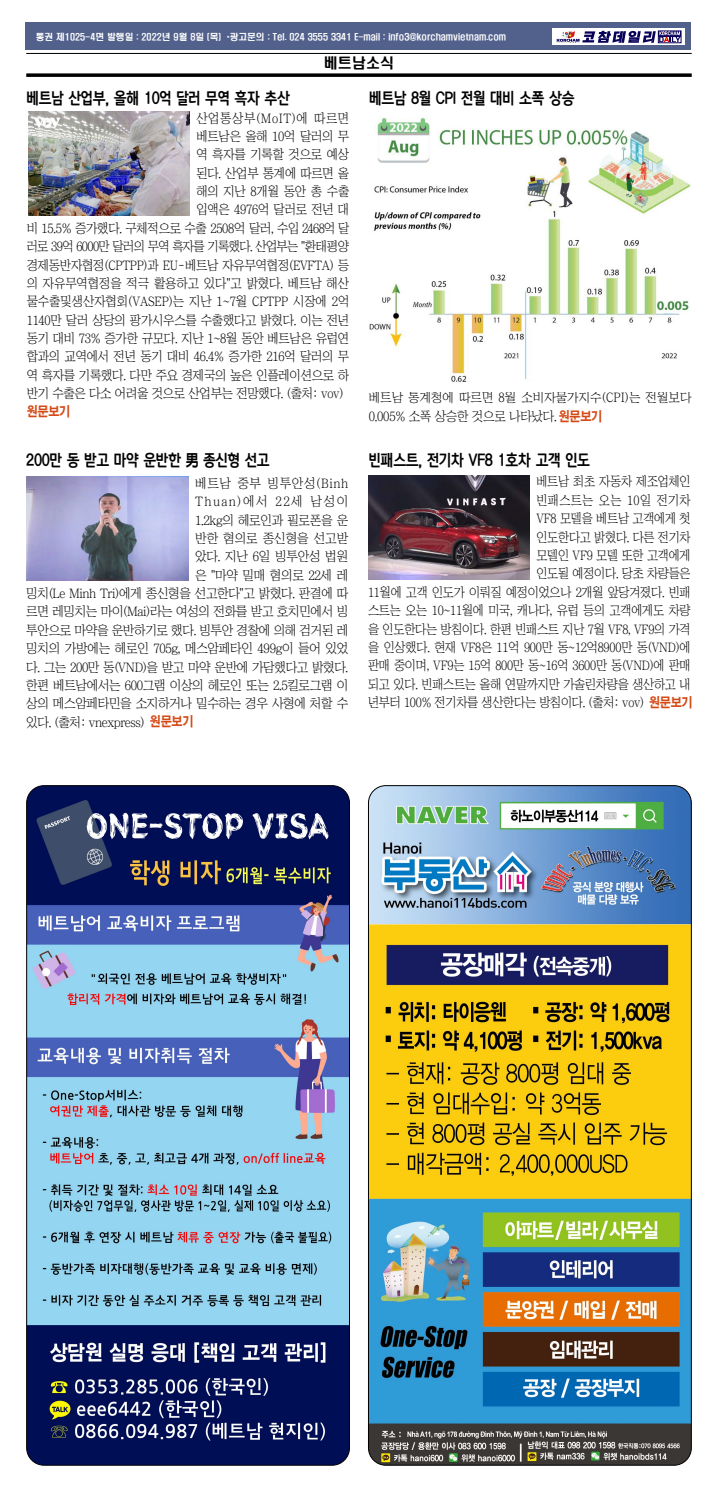
<style>
.page{position:relative;width:718px;height:1488px;background:#fff}
.page>*{position:absolute;margin:0;border:0;box-sizing:border-box;transform-origin:0 0}
.t1{font:15.75px "Korean DREAM5 R";letter-spacing:-.03em;color:#000;scale:.85 1}
.t2{font:14px "H2 hdr M";color:#000}
.t3{font:13.12px "Chosunilbo NM";letter-spacing:-.02em;color:#000;scale:.95 1}
.t4{font:13.12px/18.4px "Chosunilbo NM";letter-spacing:-.02em;color:#000;text-align:right;scale:.93 1}
.t5{font:13.12px "Chosunilbo NM";letter-spacing:-.02em;color:#000}
.t6{font:13.12px/18.4px "Chosunilbo NM";color:#000;scale:.96 1}
.t7{font:13.12px "Chosunilbo NM";letter-spacing:-.05em;color:#000;scale:.94 1}
.t8{font:13.12px "Chosunilbo NM";letter-spacing:.05em;color:#000;scale:.95 1}
.t9{font:13.12px "Chosunilbo NM";letter-spacing:.045em;color:#000}
.t10{font:13.12px "Chosunilbo NM";letter-spacing:.11em;color:#000}
.t11{font:13.12px "H2 gtr E";color:#d54915;scale:.85 1}
.t12{font:8.75px "H2 hdr M";color:#fff}
.s1{font-family:"H2 gtr E";color:#d54915}
</style>
<div class="page">
<div style="left:26px;top:23px;width:665px;height:27px;background:#52618c"></div>
<div style="left:552px;top:28px;width:133px;height:17px;background:#fff"></div>
<div style="left:658px;top:31px;width:23px;height:12px;border:1px solid #080059"></div>
<svg style="left:556px;top:31px;width:124px;height:12px"></svg>
<hr style="left:26px;top:53px;width:665px;height:1px;background:#000">
<svg style="left:26px;top:73px;width:665px;height:4px;background:#1f1f1f"></svg>
<img style="left:369px;top:118px;width:322px;height:264px">
<img style="left:368px;top:475px;width:161px;height:104px">
<img style="left:27px;top:476px;width:161px;height:104px">
<img style="left:28px;top:111px;width:161px;height:104px">
<img style="left:368px;top:785px;width:323px;height:680px">
<img style="left:27px;top:785px;width:322px;height:680px">
<p class="t12" style="left:36px;top:32px;width:472px">통권 제1025-4면 발행일 : 2022년 9월 8일 (목) *광고문의 : Tel. 024 3555 3341 E-mail : info3@korchamvietnam.com</p>
<p class="t1" style="left:27px;top:90px;width:311px">베트남 산업부, 올해 10억 달러 무역 흑자 추산</p>
<p class="t2" style="left:324px;top:56px;width:71px">베트남소식</p>
<p class="t1" style="left:369px;top:90px;width:243px">베트남 8월 CPI 전월 대비 소폭 상승</p>
<p class="t8" style="left:196px;top:111px;width:162px">산업통상부(MoIT)에 따르면</p>
<p class="t3" style="left:196px;top:129px;width:162px">베트남은 올해 10억 달러의 무</p>
<p class="t3" style="left:196px;top:148px;width:162px">역 흑자를 기록할 것으로 예상</p>
<p class="t3" style="left:196px;top:166px;width:162px">된다. 산업부 통계에 따르면 올</p>
<p class="t3" style="left:196px;top:185px;width:162px">해의 지난 8개월 동안 총 수출</p>
<p class="t3" style="left:196px;top:203px;width:162px">입액은 4976억 달러로 전년 대</p>
<p class="t3" style="left:27px;top:221px;width:341px">비 15.5% 증가했다. 구체적으로 수출 2508억 달러, 수입 2468억 달</p>
<p class="t7" style="left:27px;top:240px;width:345px">러로 39억 6000만 달러의 무역 흑자를 기록했다. 산업부는 "환태평양</p>
<p class="t3" style="left:27px;top:258px;width:341px">경제동반자협정(CPTPP)과 EU-베트남 자유무역협정(EVFTA) 등</p>
<p class="t3" style="left:27px;top:276px;width:341px">의 자유무역협정을 적극 활용하고 있다"고 밝혔다. 베트남 해산</p>
<p class="t3" style="left:27px;top:295px;width:341px">물수출및생산자협회(VASEP)는 지난 1~7월 CPTPP 시장에 2억</p>
<p class="t3" style="left:27px;top:313px;width:341px">1140만 달러 상당의 팡가시우스를 수출했다고 밝혔다. 이는 전년</p>
<p class="t3" style="left:27px;top:332px;width:341px">동기 대비 73% 증가한 규모다. 지난 1~8월 동안 베트남은 유럽연</p>
<p class="t3" style="left:27px;top:350px;width:341px">합과의 교역에서 전년 동기 대비 46.4% 증가한 216억 달러의 무</p>
<p class="t3" style="left:27px;top:368px;width:341px">역 흑자를 기록했다. 다만 주요 경제국의 높은 인플레이션으로 하</p>
<p class="t3" style="left:27px;top:387px;width:335px">반기 수출은 다소 어려울 것으로 산업부는 전망했다. (출처: vov)</p>
<p class="t11" style="left:27px;top:404px;width:53px">원문보기</p>
<p class="t1" style="left:26px;top:452px;width:288px">200만 동 받고 마약 운반한 男 종신형 선고</p>
<p class="t9" style="left:195px;top:476px;width:155px">베트남 중부 빙투안성(Binh</p>
<p class="t10" style="left:195px;top:495px;width:154px">Thuan)에서 22세 남성이</p>
<p class="t5" style="left:195px;top:513px;width:155px">1.2kg의 헤로인과 필로폰을 운</p>
<p class="t5" style="left:195px;top:531px;width:155px">반한 혐의로 종신형을 선고받</p>
<p class="t5" style="left:195px;top:550px;width:154px">았다. 지난 6일 빙투안성 법원</p>
<p class="t5" style="left:195px;top:568px;width:154px">은 "마약 밀매 혐의로 22세 레</p>
<p class="t5" style="left:26px;top:586px;width:323px">밍치(Le Minh Tri)에게 종신형을 선고한다"고 밝혔다. 판결에 따</p>
<p class="t5" style="left:26px;top:605px;width:323px">르면 레밍치는 마이(Mai)라는 여성의 전화를 받고 호치민에서 빙</p>
<p class="t5" style="left:26px;top:623px;width:323px">투안으로 마약을 운반하기로 했다. 빙투안 경찰에 의해 검거된 레</p>
<p class="t5" style="left:26px;top:642px;width:323px">밍치의 가방에는 헤로인 705g, 메스암페타인 499g이 들어 있었</p>
<p class="t5" style="left:26px;top:660px;width:323px">다. 그는 200만 동(VND)을 받고 마약 운반에 가담했다고 밝혔다.</p>
<p class="t5" style="left:26px;top:678px;width:323px">한편 베트남에서는 600그램 이상의 헤로인 또는 2.5킬로그램 이</p>
<p class="t5" style="left:26px;top:697px;width:323px">상의 메스암페타민을 소지하거나 밀수하는 경우 사형에 처할 수</p>
<p class="t5" style="left:26px;top:715px;width:169px">있다. (출처: vnexpress) <span class="s1">원문보기</span></p>
<p class="t6" style="left:369px;top:388px;width:337px">베트남 통계청에 따르면 8월 소비자물가지수(CPI)는 전월보다<br>0.005% 소폭 상승한 것으로 나타났다. <span class="s1">원문보기</span></p>
<p class="t1" style="left:369px;top:452px;width:262px">빈패스트, 전기차 VF8 1호차 고객 인도</p>
<p class="t4" style="left:368px;top:472px;width:350px">베트남 최초 자동차 제조업체인<br>빈패스트는 오는 10일 전기차<br>VF8 모델을 베트남 고객에게 첫<br>인도한다고 밝혔다. 다른 전기차<br>모델인 VF9 모델 또한 고객에게<br>인도될 예정이다. 당초 차량들은<br>11월에 고객 인도가 이뤄질 예정이었으나 2개월 앞당겨졌다. 빈패 스트는 오는 10~11월에 미국, 캐나다, 유럽 등의 고객에게도 차량 을 인도한다는 방침이다. 한편 빈패스트 지난 7월 VF8, VF9의 가격 을 인상했다. 현재 VF8은 11억 900만 동~12억8900만 동(VND)에 판매 중이며, VF9는 15억 800만 동~16억 3600만 동(VND)에 판매 되고 있다. 빈패스트는 올해 연말까지만 가솔린차량을 생산하고 내 년부터 100% 전기차를 생산한다는 방침이다. (출처: vov) <span class="s1">원문보기</span></p>
</div>
